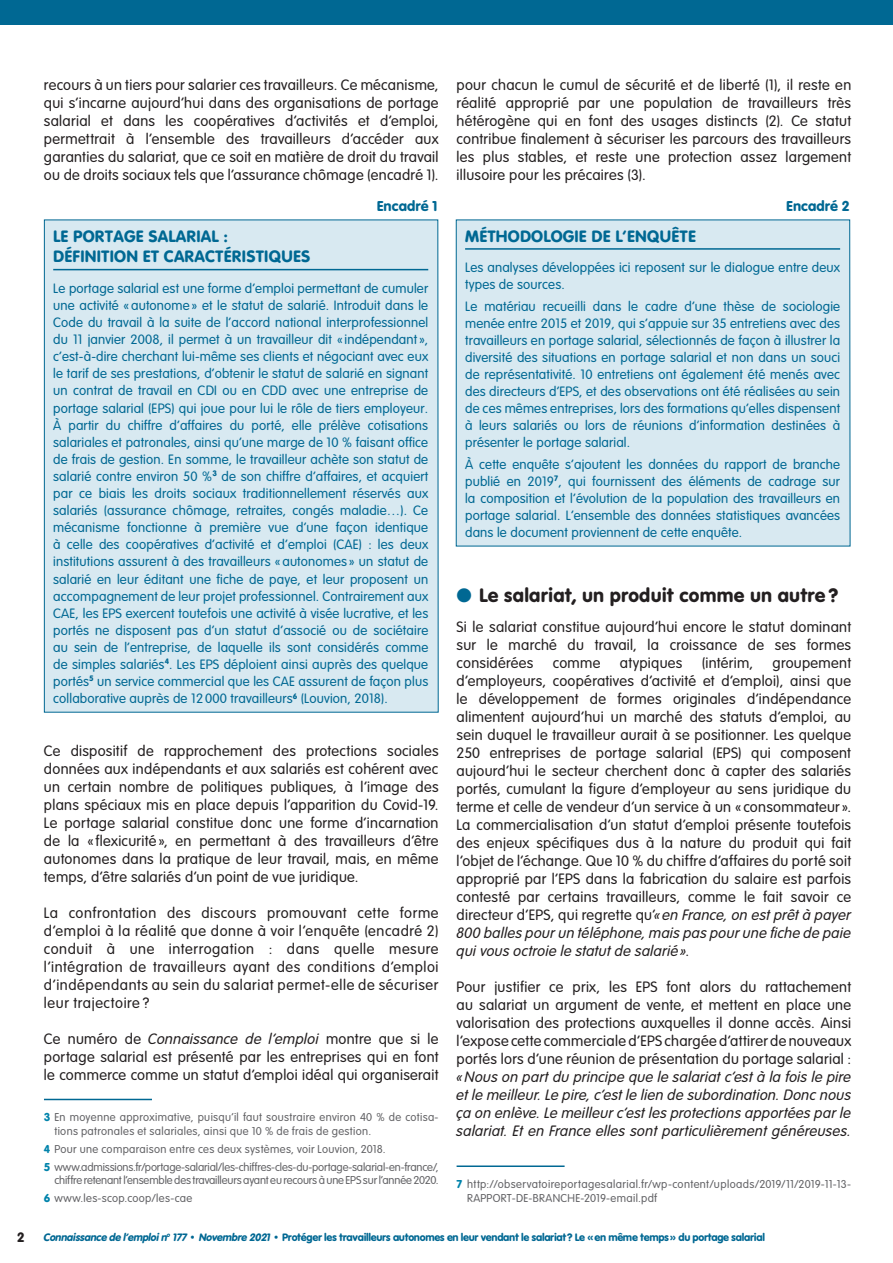
<style>
.page{position:relative;width:893px;height:1263px;background:#fff}
.page>*{position:absolute;margin:0;border:0;box-sizing:border-box;transform-origin:0 0}
.t1{font:20.25px "VAG Rundschrift D Regular";letter-spacing:.01em;color:#231f20}
.Titre_encadre{font:17.25px/20.7px "VAG Rundschrift D Regular";letter-spacing:.01em;color:#006893}
.t2{font:15.75px/18px "VAG Rundschrift D Light";letter-spacing:.02em;color:#231f20;text-align:justify}
.t3{font:15px "VAG Rundschrift D Regular";color:#006893}
.encadre{font:14.25px/17.1px "VAG Rundschrift D Light";letter-spacing:.01em;color:#006893;text-align:justify}
.t4{font:14.25px "VAG Rundschrift D Regular";color:#231f20}
.t5{font:12px/13.5px "VAG Rundschrift D Light";letter-spacing:.02em;color:#636366}
.t6{font:12px/13.5px "VAG Rundschrift D Light";letter-spacing:-.01em;color:#636366;text-align:right}
.t7{font:11.25px "VAG Rundschrift D Regular";letter-spacing:-.03em;color:#006893}
.s1{font-style:italic}
.s2{font-family:"VAG Rundschrift D Regular";color:#0183ab}
.s3{color:#006893}
</style>
<div class="page">
<hr style="left:44px;top:1099px;width:108px;height:1px;background:#006893">
<hr style="left:457px;top:1165px;width:108px;height:2px;background:#006893">
<div style="left:0;top:0;width:893px;height:24px;background:#006893"></div>
<div style="left:44px;top:220px;width:394px;height:492px;background:#d8e9f1"></div>
<hr style="left:53px;top:269px;width:375px;height:1px;background:#006893">
<div style="left:456px;top:220px;width:394px;height:326px;background:#d8e9f1"></div>
<hr style="left:465px;top:248px;width:375px;height:2px;background:#006893">
<p class="t2" style="left:44px;top:75px;width:396px">recours à un tiers pour salarier ces travailleurs. Ce mécanisme, qui s’incarne aujourd’hui dans des organisations de portage salarial et dans les coopératives d’activités et d’emploi, permettrait à l’ensemble des travailleurs d’accéder aux garanties du salariat, que ce soit en matière de droit du travail ou de droits sociaux tels que l’assurance chômage (encadré 1).</p>
<p class="t3" style="left:377px;top:193px;width:63px">Encadré 1</p>
<p class="Titre_encadre" style="left:53px;top:223px;width:259px">LE PORTAGE SALARIAL :<br>DÉFINITION ET CARACTÉRISTIQUES</p>
<p class="encadre" style="left:53px;top:278px;width:377px">Le portage salarial est une forme d’emploi permettant de cumuler une activité « autonome » et le statut de salarié. Introduit dans le Code du travail à la suite de l’accord national interprofessionnel du 11 janvier 2008, il permet à un travailleur dit «indépendant», c’est-à-dire cherchant lui-même ses clients et négociant avec eux le tarif de ses prestations, d’obtenir le statut de salarié en signant un contrat de travail en CDI ou en CDD avec une entreprise de portage salarial (EPS) qui joue pour lui le rôle de tiers employeur.<br>À partir du chiffre d’affaires du porté, elle prélève cotisations salariales et patronales, ainsi qu’une marge de 10 % faisant office de frais de gestion. En somme, le travailleur achète son statut de salarié contre environ 50 %<sup>3</sup> de son chiffre d’affaires, et acquiert par ce biais les droits sociaux traditionnellement réservés aux salariés (assurance chômage, retraites, congés maladie…). Ce mécanisme fonctionne à première vue d’une façon identique à celle des coopératives d’activité et d’emploi (CAE) : les deux institutions assurent à des travailleurs « autonomes » un statut de salarié en leur éditant une fiche de paye, et leur proposent un accompagnement de leur projet professionnel. Contrairement aux CAE, les EPS exercent toutefois une activité à visée lucrative, et les portés ne disposent pas d’un statut d’associé ou de sociétaire au sein de l’entreprise, de laquelle ils sont considérés comme de simples salariés<sup>4</sup>. Les EPS déploient ainsi auprès des quelque portés<sup>5</sup> un service commercial que les CAE assurent de façon plus collaborative auprès de 12 000 travailleurs<sup>6</sup> (Louvion, 2018).</p>
<p class="t2" style="left:44px;top:741px;width:396px">Ce dispositif de rapprochement des protections sociales données aux indépendants et aux salariés est cohérent avec un certain nombre de politiques publiques, à l’image des plans spéciaux mis en place depuis l’apparition du Covid-19.<br>Le portage salarial constitue donc une forme d’incarnation de la «flexicurité », en permettant à des travailleurs d’être autonomes dans la pratique de leur travail, mais, en même temps, d’être salariés d’un point de vue juridique.</p>
<p class="t2" style="left:44px;top:903px;width:396px">La confrontation des discours promouvant cette forme d’emploi à la réalité que donne à voir l’enquête (encadré 2) conduit à une interrogation : dans quelle mesure l’intégration de travailleurs ayant des conditions d’emploi d’indépendants au sein du salariat permet-elle de sécuriser leur trajectoire ?</p>
<p class="t2" style="left:44px;top:1029px;width:396px">Ce numéro de <span class="s1">Connaissance de l’emploi</span> montre que si le portage salarial est présenté par les entreprises qui en font le commerce comme un statut d’emploi idéal qui organiserait</p>
<p class="t5" style="left:54px;top:1110px;width:386px;text-indent:-11px"><span class="s2">3</span> En moyenne approximative, puisqu’il faut soustraire environ 40 % de cotisa&shy;tions patronales et salariales, ainsi que 10 % de frais de gestion.</p>
<p class="t5" style="left:44px;top:1141px;width:343px"><span class="s2">4</span> Pour une comparaison entre ces deux systèmes, voir Louvion, 2018.</p>
<p class="t6" style="left:44px;top:1159px;width:396px"><span class="s2">5</span> www.admissions.fr/portage-salarial/les-chiffres-cles-du-portage-salarial-en-france/, chiffre retenant l’ensemble des travailleurs ayant eu recours à une EPS sur l’année 2020.</p>
<p class="t5" style="left:44px;top:1190px;width:150px"><span class="s2">6</span> www.les-scop.coop/les-cae</p>
<p class="t2" style="left:457px;top:75px;width:396px">pour chacun le cumul de sécurité et de liberté (1), il reste en réalité approprié par une population de travailleurs très hétérogène qui en font des usages distincts (2). Ce statut contribue finalement à sécuriser les parcours des travailleurs les plus stables, et reste une protection assez largement illusoire pour les précaires (3).</p>
<p class="t3" style="left:786px;top:193px;width:65px">Encadré 2</p>
<p class="Titre_encadre" style="left:465px;top:223px;width:232px">MÉTHODOLOGIE DE L’ENQUÊTE</p>
<p class="encadre" style="left:465px;top:258px;width:377px">Les analyses développées ici reposent sur le dialogue entre deux types de sources.</p>
<p class="encadre" style="left:465px;top:296px;width:377px">Le matériau recueilli dans le cadre d’une thèse de sociologie menée entre 2015 et 2019, qui s’appuie sur 35 entretiens avec des travailleurs en portage salarial, sélectionnés de façon à illustrer la diversité des situations en portage salarial et non dans un souci de représentativité. 10 entretiens ont également été menés avec des directeurs d’EPS, et des observations ont été réalisées au sein de ces mêmes entreprises, lors des formations qu’elles dispensent à leurs salariés ou lors de réunions d’information destinées à présenter le portage salarial.</p>
<p class="encadre" style="left:465px;top:454px;width:377px">À cette enquête s’ajoutent les données du rapport de branche publié en 2019<sup>7</sup>, qui fournissent des éléments de cadrage sur la composition et l’évolution de la population des travailleurs en portage salarial. L’ensemble des données statistiques avancées dans le document proviennent de cette enquête.</p>
<p class="t1" style="left:457px;top:578px;width:383px"><span class="s3">●</span> Le salariat, un produit comme un autre ?</p>
<p class="t2" style="left:457px;top:616px;width:396px">Si le salariat constitue aujourd’hui encore le statut dominant sur le marché du travail, la croissance de ses formes considérées comme atypiques (intérim, groupement d’employeurs, coopératives d’activité et d’emploi), ainsi que le développement de formes originales d’indépendance alimentent aujourd’hui un marché des statuts d’emploi, au sein duquel le travailleur aurait à se positionner. Les quelque 250 entreprises de portage salarial (EPS) qui composent aujourd’hui le secteur cherchent donc à capter des salariés portés, cumulant la figure d’employeur au sens juridique du terme et celle de vendeur d’un service à un « consommateur».<br>La commercialisation d’un statut d’emploi présente toutefois des enjeux spécifiques dus à la nature du produit qui fait l’objet de l’échange. Que 10 % du chiffre d’affaires du porté soit approprié par l’EPS dans la fabrication du salaire est parfois contesté par certains travailleurs, comme le fait savoir ce directeur d’EPS, qui regrette qu’<span class="s1">« en France, on est prêt à payer 800 balles pour un téléphone, mais pas pour une fiche de paie qui vous octroie le statut de salarié »</span>.</p>
<p class="t2" style="left:457px;top:976px;width:396px">Pour justifier ce prix, les EPS font alors du rattachement au salariat un argument de vente, et mettent en place une valorisation des protections auxquelles il donne accès. Ainsi l’expose cette commerciale d’EPS chargée d’attirer de nouveaux portés lors d’une réunion de présentation du portage salarial : <span class="s1">«Nous on part du principe que le salariat c’est à la fois le pire et le meilleur. Le pire, c’est le lien de subordination. Donc nous ça on enlève. Le meilleur c’est les protections apportées par le salariat. Et en France elles sont particulièrement généreuses.</span></p>
<p class="t5" style="left:467px;top:1176px;width:386px;text-indent:-10px"><span class="s2">7</span> http://observatoireportagesalarial.fr/wp-content/uploads/2019/11/2019-11-13-<br>RAPPORT-DE-BRANCHE-2019-email.pdf</p>
<p class="t4" style="left:17px;top:1225px;width:9px">2</p>
<p class="t7" style="left:43px;top:1227px;width:723px"><span class="s1">Connaissancedel’emploin</span><sup>o</sup> <span class="s1">177</span>• <span class="s1">Novembre2021</span>• Protéger les travailleurs autonomes en leur vendant le salariat? Le «en même temps» du portage salarial</p>
</div>
